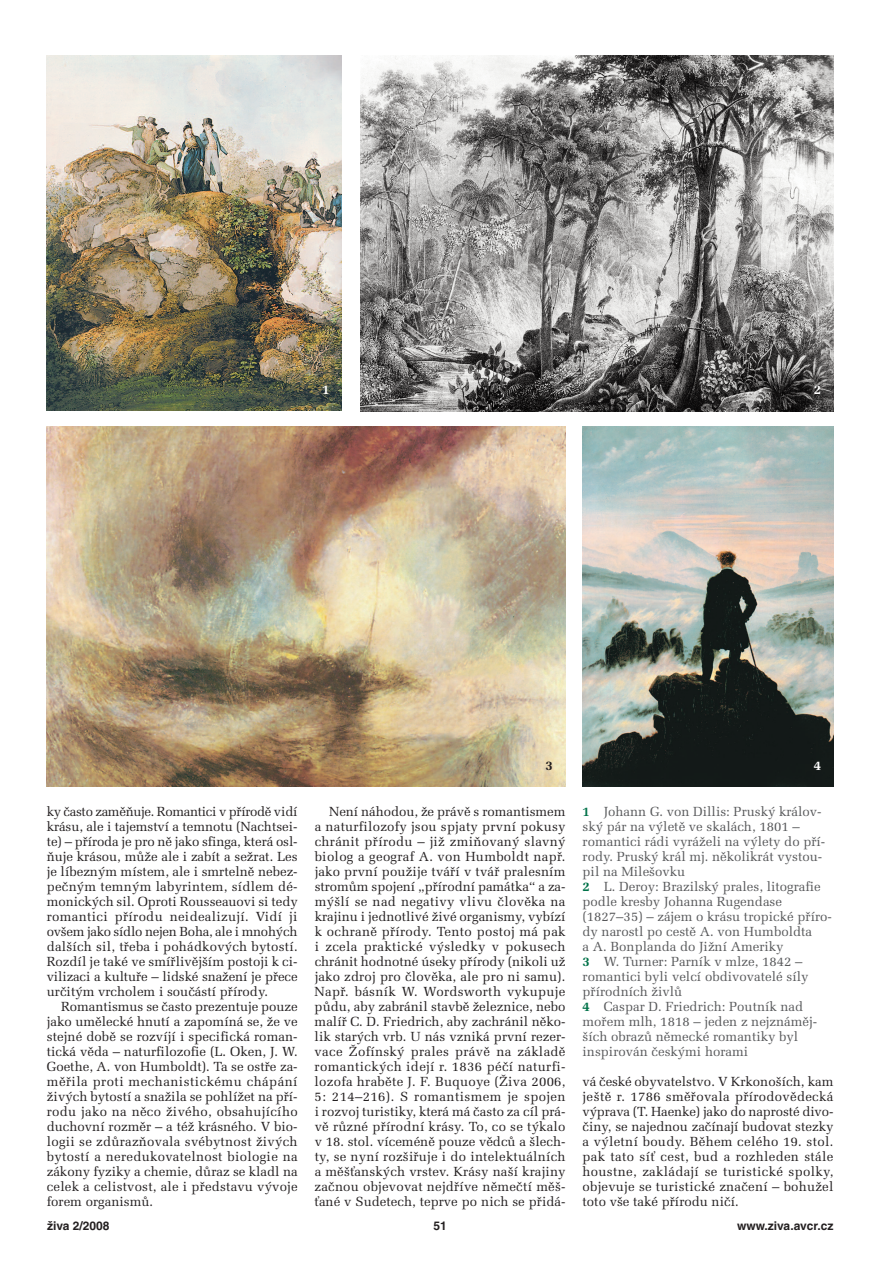
<style>
.page{position:relative;width:893px;height:1263px;background:#fff}
.page>*{position:absolute;margin:0;border:0;box-sizing:border-box;transform-origin:0 0}
.t1{font:13.2px/15px "Melior CE";color:#231f20;text-align:justify}
.t2{font:13.2px/15px "Melior CE";color:#57585a}
.t3{font:700 13.2px "Melior CE";color:#fff}
.t4{font:700 13.2px "Melior CE";color:#231f20}
.t5{font:700 12px "Helvetica CE";color:#231f20}
.s1{font-weight:700;color:#007249}
</style>
<div class="page">
<img style="left:583px;top:426px;width:250px;height:360px">
<img style="left:47px;top:55px;width:295px;height:356px">
<img style="left:360px;top:55px;width:473px;height:356px">
<img style="left:47px;top:426px;width:519px;height:360px">
<p class="t3" style="left:322px;top:384px;width:9px">1</p>
<p class="t3" style="left:814px;top:385px;width:9px">2</p>
<p class="t1" style="left:47px;top:806px;width:252px">ky často zaměňuje. Romantici v přírodě vidí krásu, ale i tajemství a temnotu (Nachtsei&shy;te) – příroda je pro ně jako sfinga, která osl&shy;ňuje krásou, může ale i zabít a sežrat. Les je líbezným místem, ale i smrtelně nebez&shy;pečným temným labyrintem, sídlem dé&shy;monických sil. Oproti Rousseauovi si tedy romantici přírodu neidealizují. Vidí ji ovšem jako sídlo nejen Boha, ale i mnohých dalších sil, třeba i pohádkových bytostí.<br>Rozdíl je také ve smířlivějším postoji k ci&shy;vilizaci a kultuře – lidské snažení je přece určitým vrcholem i součástí přírody.</p>
<p class="t1" style="left:47px;top:1001px;width:252px;text-indent:14px">Romantismus se často prezentuje pouze jako umělecké hnutí a zapomíná se, že ve stejné době se rozvíjí i specifická roman&shy;tická věda – naturfilozofie (L. Oken, J. W.<br>Goethe, A. von Humboldt). Ta se ostře za&shy;měřila proti mechanistickému chápání živých bytostí a snažila se pohlížet na pří&shy;rodu jako na něco živého, obsahujícího duchovní rozměr – a též krásného. V bio&shy;logii se zdůrazňovala svébytnost živých bytostí a neredukovatelnost biologie na zákony fyziky a chemie, důraz se kladl na celek a celistvost, ale i představu vývoje forem organismů.</p>
<p class="t4" style="left:545px;top:761px;width:9px">3</p>
<p class="t1" style="left:315px;top:806px;width:252px;text-indent:14px">Není náhodou, že právě s romantismem a naturfilozofy jsou spjaty první pokusy chránit přírodu – již zmiňovaný slavný biolog a geograf A. von Humboldt např. jako první použije tváří v tvář pralesním stromům spojení „přírodní památka“ a za&shy;mýšlí se nad negativy vlivu člověka na krajinu i jednotlivé živé organismy, vybízí k ochraně přírody. Tento postoj má pak i zcela praktické výsledky v pokusech chránit hodnotné úseky přírody (nikoli už jako zdroj pro člověka, ale pro ni samu).<br>Např. básník W. Wordsworth vykupuje půdu, aby zabránil stavbě železnice, nebo malíř C. D. Friedrich, aby zachránil něko&shy;lik starých vrb. U nás vzniká první rezer&shy;vace Žofínský prales právě na základě romantických idejí r. 1836 péčí naturfi&shy;lozofa hraběte J. F. Buquoye (Živa 2006, 5: 214–216). S romantismem je spojen i rozvoj turistiky, která má často za cíl prá&shy;vě různé přírodní krásy. To, co se týkalo v 18. stol. víceméně pouze vědců a šlech&shy;ty, se nyní rozšiřuje i do intelektuálních a měšťanských vrstev. Krásy naší krajiny začnou objevovat nejdříve němečtí měš&shy;ťané v Sudetech, teprve po nich se přidá-</p>
<p class="t3" style="left:814px;top:761px;width:9px">4</p>
<p class="t2" style="left:583px;top:806px;width:251px"><span class="s1">1</span> Johann G. von Dillis: Pruský králov&shy;ský pár na výletě ve skalách, 1801 – romantici rádi vyráželi na výlety do pří&shy;rody. Pruský král mj. několikrát vystou&shy;pil na Milešovku<br><span class="s1">2</span> L. Deroy: Brazilský prales, litografie podle kresby Johanna Rugendase (1827–35) – zájem o krásu tropické příro&shy;dy narostl po cestě A. von Humboldta<br>a A. Bonplanda do Jižní Ameriky<br><span class="s1">3</span> W. Turner: Parník v mlze, 1842 – romantici byli velcí obdivovatelé síly přírodních živlů<br><span class="s1">4</span> Caspar D. Friedrich: Poutník nad mořem mlh, 1818 – jeden z nejznáměj&shy;ších obrazů německé romantiky byl inspirován českými horami</p>
<p class="t1" style="left:582px;top:1076px;width:252px">vá české obyvatelstvo. V Krkonoších, kam ještě r. 1786 směřovala přírodovědecká výprava (T. Haenke) jako do naprosté divo&shy;činy, se najednou začínají budovat stezky a výletní boudy. Během celého 19. stol. pak tato síť cest, bud a rozhleden stále houstne, zakládají se turistické spolky, objevuje se turistické značení – bohužel toto vše také přírodu ničí.</p>
<p class="t5" style="left:47px;top:1221px;width:64px">živa 2/2008</p>
<p class="t5" style="left:433px;top:1221px;width:15px">51</p>
<p class="t5" style="left:737px;top:1221px;width:98px">www.ziva.avcr.cz</p>
</div>
